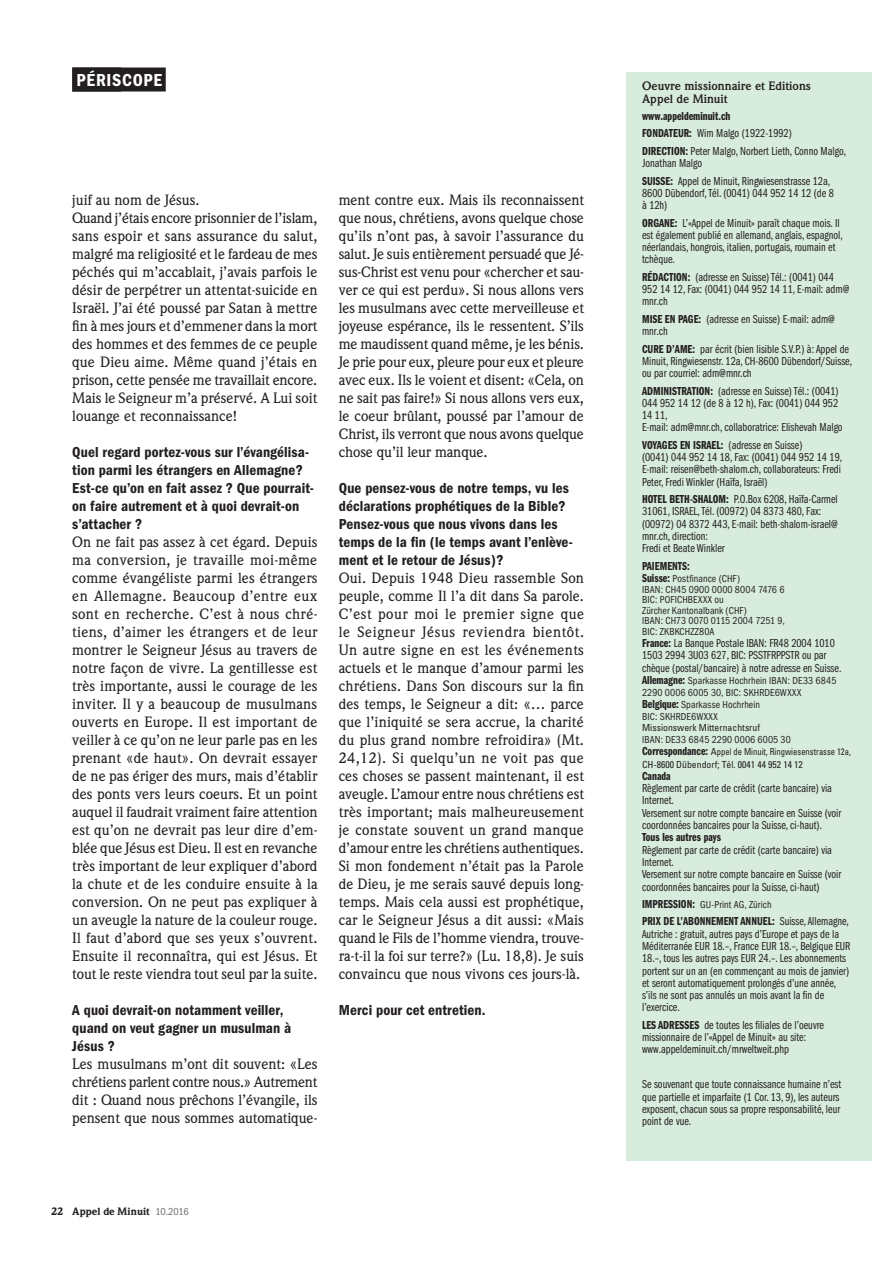
<style>
.page{position:relative;width:893px;height:1263px;background:#fff}
.page>*{position:absolute;margin:0;border:0;box-sizing:border-box;transform-origin:0 0}
.t1{font:600 condensed 18px "Franklin Gothic";letter-spacing:.045em;color:#fff}
.t2{font:600 condensed 15px/18px "Franklin Gothic";letter-spacing:.005em;color:#231f20}
.t3{font:500 14.7px/18px "Weidemann";color:#231f20;text-align:justify}
.t4{font:12px/12.3px "Franklin Gothic Book Cmpr";color:#231f20}
.t5{font:12px "Franklin Gothic Demi Cmpr";color:#231f20}
.t6{font:700 12px/12.3px "Weidemann";color:#231f20}
.t7{font:condensed 10.5px/10.5px "Franklin Gothic";letter-spacing:.01em;color:#231f20;scale:.95 1}
.t8{font:900 10.5px "Weidemann";letter-spacing:-.005em;color:#231f20}
.t9{font:condensed 9.75px "Univers";color:#231f20}
.t10{font:condensed 9.45px "Univers";color:#231f20;scale:.91 1}
.s1{font-family:"Franklin Gothic";font-weight:400;font-stretch:condensed;color:#6c6d70}
.s2{font-family:"Franklin Gothic Demi Cmpr"}
.s3{font-family:"Franklin Gothic Demi Cmpr";font-stretch:normal;font-size:12px}
.s4{font-size:9.75px}
.s5{font-family:"Franklin Gothic Book Cmpr"}
</style>
<div class="page">
<div style="left:626px;top:72px;width:246px;height:1089px;background:#d8ecdd"></div>
<div style="left:72px;top:68px;width:94px;height:24px;background:#231f20"></div>
<p class="t1" style="left:77px;top:70px;width:87px">PÉRISCOPE</p>
<p class="t1" style="left:77px;top:70px;width:42px">TITRE</p>
<p class="t3" style="left:72px;top:191px;width:247px;text-align:left">juif au nom de Jésus.<br>Quand j’étais encore prisonnier de l’islam, sans espoir et sans assurance du salut, malgré ma religiosité et le fardeau de mes péchés qui m’accablait, j’avais parfois le désir de perpétrer un attentat-suicide en Israël. J’ai été poussé par Satan à mettre fin à mes jours et d’emmener dans la mort des hommes et des femmes de ce peuple que Dieu aime. Même quand j’étais en prison, cette pensée me travaillait encore.<br>Mais le Seigneur m’a préservé. A Lui soit louange et reconnaissance!</p>
<p class="t2" style="left:72px;top:443px;width:243px">Quel regard portez-vous sur l’évangélisa&shy;tion parmi les étrangers en Allemagne?<br>Est-ce qu’on en fait assez ? Que pourrait&shy;on faire autrement et à quoi devrait-on s’attacher ?</p>
<p class="t3" style="left:72px;top:533px;width:247px">On ne fait pas assez à cet égard. Depuis ma conversion, je travaille moi-même comme évangéliste parmi les étrangers en Allemagne. Beaucoup d’entre eux sont en recherche. C’est à nous chré&shy;tiens, d’aimer les étrangers et de leur montrer le Seigneur Jésus au travers de notre façon de vivre. La gentillesse est très importante, aussi le courage de les inviter. Il y a beaucoup de musulmans ouverts en Europe. Il est important de veiller à ce qu’on ne leur parle pas en les prenant «de haut». On devrait essayer de ne pas ériger des murs, mais d’établir des ponts vers leurs coeurs. Et un point auquel il faudrait vraiment faire attention est qu’on ne devrait pas leur dire d’em&shy;blée que Jésus est Dieu. Il est en revanche très important de leur expliquer d’abord la chute et de les conduire ensuite à la conversion. On ne peut pas expliquer à un aveugle la nature de la couleur rouge.<br>Il faut d’abord que ses yeux s’ouvrent.<br>Ensuite il reconnaîtra, qui est Jésus. Et tout le reste viendra tout seul par la suite.</p>
<p class="t2" style="left:72px;top:1001px;width:220px">A quoi devrait-on notamment veiller, quand on veut gagner un musulman à<br>Jésus ?</p>
<p class="t3" style="left:72px;top:1055px;width:247px">Les musulmans m’ont dit souvent: «Les chrétiens parlent contre nous.» Autrement dit : Quand nous prêchons l’évangile, ils pensent que nous sommes automatique-</p>
<p class="t3" style="left:339px;top:191px;width:247px">ment contre eux. Mais ils reconnaissent que nous, chrétiens, avons quelque chose qu’ils n’ont pas, à savoir l’assurance du salut. Je suis entièrement persuadé que Jé&shy;sus-Christ est venu pour «chercher et sau&shy;ver ce qui est perdu». Si nous allons vers les musulmans avec cette merveilleuse et joyeuse espérance, ils le ressentent. S’ils me maudissent quand même, je les bénis.<br>Je prie pour eux, pleure pour eux et pleure avec eux. Ils le voient et disent: «Cela, on ne sait pas faire!» Si nous allons vers eux, le coeur brûlant, poussé par l’amour de Christ, ils verront que nous avons quelque chose qu’il leur manque.</p>
<p class="t2" style="left:339px;top:479px;width:236px">Que pensez-vous de notre temps, vu les déclarations prophétiques de la Bible?<br>Pensez-vous que nous vivons dans les temps de la fin (le temps avant l’enlève&shy;ment et le retour de Jésus)?</p>
<p class="t3" style="left:339px;top:569px;width:247px">Oui. Depuis 1948 Dieu rassemble Son peuple, comme Il l’a dit dans Sa parole.<br>C’est pour moi le premier signe que le Seigneur Jésus reviendra bientôt.<br>Un autre signe en est les événements actuels et le manque d’amour parmi les chrétiens. Dans Son discours sur la fin des temps, le Seigneur a dit: «… parce que l’iniquité se sera accrue, la charité du plus grand nombre refroidira» (Mt.<br>24,12). Si quelqu’un ne voit pas que ces choses se passent maintenant, il est aveugle. L’amour entre nous chrétiens est très important; mais malheureusement je constate souvent un grand manque d’amour entre les chrétiens authentiques.<br>Si mon fondement n’était pas la Parole de Dieu, je me serais sauvé depuis long&shy;temps. Mais cela aussi est prophétique, car le Seigneur Jésus a dit aussi: «Mais quand le Fils de l’homme viendra, trouve&shy;ra-t-il la foi sur terre?» (Lu. 18,8). Je suis convaincu que nous vivons ces jours-là.</p>
<p class="t2" style="left:339px;top:1001px;width:148px">Merci pour cet entretien.</p>
<p class="t8" style="left:51px;top:1204px;width:139px">22 Appel de Minuit <span class="s1">10.2016</span></p>
<p class="t6" style="left:642px;top:80px;width:170px">Oeuvre missionnaire et Editions<br>Appel de Minuit</p>
<p class="t5" style="left:642px;top:109px;width:90px">www.appeldeminuit.ch</p>
<p class="t4" style="left:642px;top:125px;width:206px;line-height:17.4px"><span class="s2">FONDATEUR:</span> Wim Malgo (1922-1992)<br><span class="s2">DIRECTION:</span> Peter Malgo, Norbert Lieth, Conno Malgo,</p>
<p class="t4" style="left:642px;top:155px;width:190px;line-height:17.4px">Jonathan Malgo<br><span class="s2">SUISSE:</span> Appel de Minuit, Ringwiesenstrasse 12a,</p>
<p class="t4" style="left:642px;top:187px;width:193px">8600 Dübendorf, Tél. (0041) 044 952 14 12 (de 8 à 12h)</p>
<p class="t4" style="left:642px;top:217px;width:202px"><span class="s2">ORGANE:</span> L’«Appel de Minuit» paraît chaque mois. Il est également publié en allemand, anglais, espagnol, néerlandais, hongrois, italien, portugais, roumain et tchèque.</p>
<p class="t4" style="left:642px;top:271px;width:209px"><span class="s2">RÉDACTION:</span> (adresse en Suisse) Tél.: (0041) 044<br>952 14 12, Fax: (0041) 044 952 14 11, E-mail: adm@ mnr.ch</p>
<p class="t4" style="left:642px;top:313px;width:194px"><span class="s2">MISE EN PAGE:</span> (adresse en Suisse) E-mail: adm@ mnr.ch</p>
<p class="t4" style="left:642px;top:343px;width:212px"><span class="s2">CURE D’AME:</span> par écrit (bien lisible S.V.P.) à: Appel de<br>Minuit, Ringwiesenstr. 12a, CH-8600 Dübendorf/Suisse, ou par courriel: adm@mnr.ch</p>
<p class="t4" style="left:642px;top:385px;width:202px"><span class="s2">ADMINISTRATION:</span> (adresse en Suisse) Tél.: (0041)<br>044 952 14 12 (de 8 à 12 h), Fax: (0041) 044 952<br>14 11,<br>E-mail: adm@mnr.ch, collaboratrice: Elishevah Malgo</p>
<p class="t4" style="left:642px;top:439px;width:202px"><span class="s2">VOYAGES EN ISRAEL:</span> (adresse en Suisse)<br>(0041) 044 952 14 18, Fax: (0041) 044 952 14 19, E-mail: reisen@beth-shalom.ch, collaborateurs: Fredi Peter, Fredi Winkler (Haïfa, Israël)</p>
<p class="t4" style="left:642px;top:493px;width:197px"><span class="s2">HOTEL BETH-SHALOM:</span> P.O.Box 6208, Haïfa-Carmel 31061, ISRAEL, Tél. (00972) 04 8373 480, Fax: (00972) 04 8372 443, E-mail: beth-shalom-israel@ mnr.ch, direction:<br>Fredi et Beate Winkler</p>
<p class="t5" style="left:642px;top:559px;width:49px">PAIEMENTS:</p>
<p class="t7" style="left:642px;top:573px;width:152px"><span class="s3">Suisse:</span> Postfinance (CHF)<br>IBAN: CH45 0900 0000 8004 7476 6<br>BIC: POFICHBEXXX ou<br>Zürcher Kantonalbank (CHF)<br>IBAN: CH73 0070 0115 2004 7251 9,<br>BIC: ZKBKCHZZ80A</p>
<p class="t4" style="left:642px;top:637px;width:201px"><span class="s2">France:</span> La Banque Postale IBAN: FR48 2004 1010<br>1503 2994 3U03 627, BIC: PSSTFRPPSTR ou par chèque (postal/bancaire) à notre adresse en Suisse.</p>
<p class="t7" style="left:642px;top:674px;width:206px;line-height:11.9px"><span class="s3">Allemagne:</span> Sparkasse Hochrhein IBAN: DE33 6845<br>2290 0006 6005 30, BIC: SKHRDE6WXXX <span class="s3">Belgique:</span> Sparkasse Hochrhein<br>BIC: SKHRDE6WXXX</p>
<p class="t9" style="left:642px;top:721px;width:120px">Missionswerk Mitternachtsruf</p>
<p class="t7" style="left:642px;top:734px;width:158px">IBAN: DE33 6845 2290 0006 6005 30</p>
<p class="t10" style="left:642px;top:746px;width:231px"><span class="s3">Correspondance:</span> <span class="s4">A</span>ppel de Minuit, Ringwiesenstrasse 12a,</p>
<p class="t9" style="left:642px;top:758px;width:162px">CH-8600 Dübendorf; Tél. 0041 44 952 14 12</p>
<p class="t5" style="left:642px;top:769px;width:30px">Canada</p>
<p class="t4" style="left:642px;top:782px;width:201px">Règlement par carte de crédit (carte bancaire) via Internet.<br>Versement sur notre compte bancaire en Suisse (voir coordonnées bancaires pour la Suisse, ci-haut).</p>
<p class="t5" style="left:642px;top:831px;width:80px">Tous les autres pays</p>
<p class="t4" style="left:642px;top:844px;width:201px">Règlement par carte de crédit (carte bancaire) via Internet.<br>Versement sur notre compte bancaire en Suisse (voir coordonnées bancaires pour la Suisse, ci-haut)</p>
<p class="t7" style="left:642px;top:899px;width:138px"><span class="s3">IMPRESSION:</span> GU-Print AG, Zürich</p>
<p class="t5" style="left:642px;top:915px;width:208px">PRIX DE L’ABONNEMENT ANNUEL: <span class="s5">Suisse, Allemagne,</span></p>
<p class="t4" style="left:642px;top:928px;width:210px">Autriche : gratuit, autres pays d’Europe et pays de la Méditerranée EUR 18.–, France EUR 18.–, Belgique EUR 18.–, tous les autres pays EUR 24.–. Les abonnements portent sur un an (en commençant au mois de janvier) et seront automatiquement prolongés d’une année, s’ils ne sont pas annulés un mois avant la fin de l’exercice.</p>
<p class="t4" style="left:642px;top:1019px;width:183px"><span class="s2">LES ADRESSES</span> de toutes les filiales de l’oeuvre missionnaire de l’«Appel de Minuit» au site: www.appeldeminuit.ch/mrweltweit.php</p>
<p class="t4" style="left:642px;top:1078px;width:201px">Se souvenant que toute connaissance humaine n’est que partielle et imparfaite (1 Cor. 13, 9), les auteurs exposent, chacun sous sa propre responsabilité, leur point de vue.</p>
</div>
